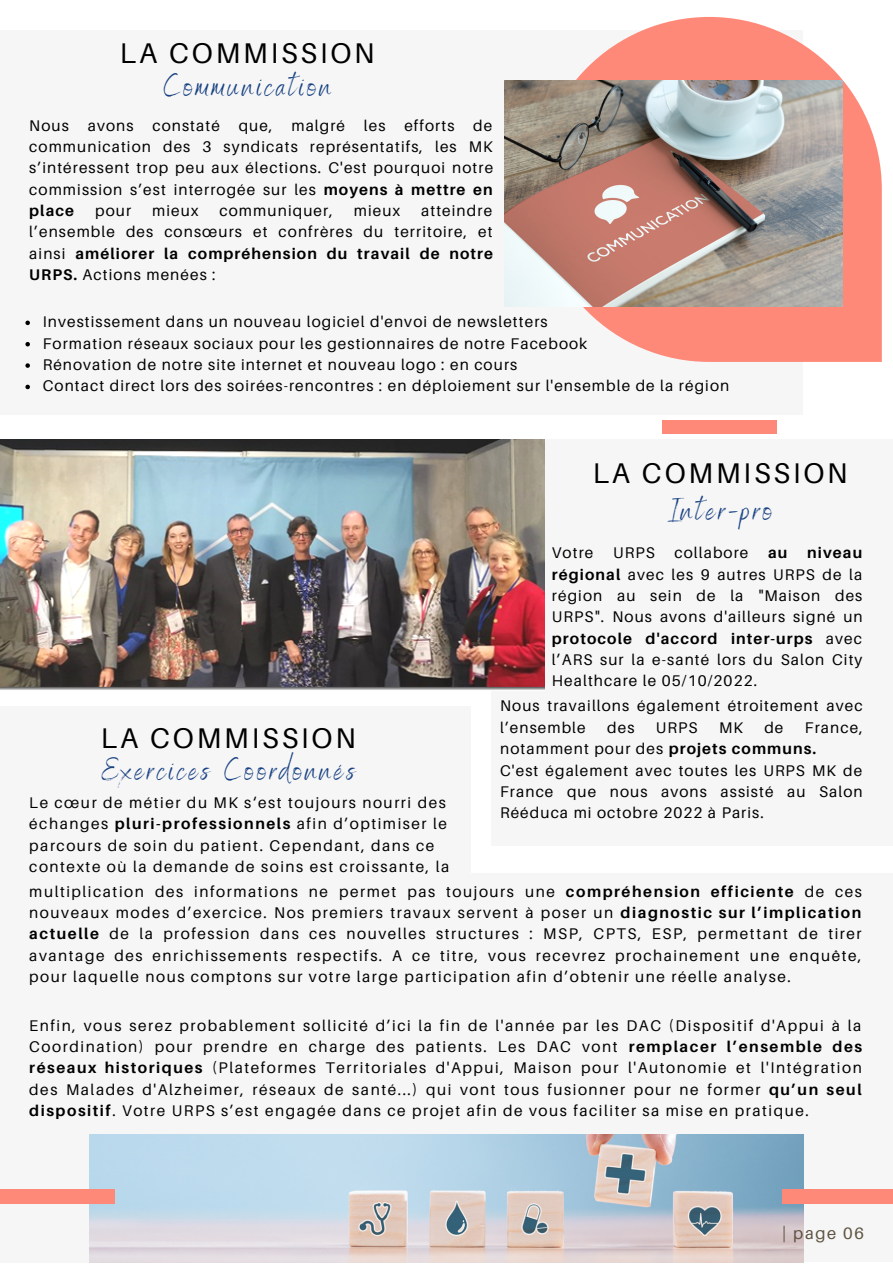
<style>
.page{position:relative;width:893px;height:1264px;background:#fff}
.page>*{position:absolute;margin:0;border:0;box-sizing:border-box;transform-origin:0 0}
.t1{font:31.5px "Benedict";letter-spacing:.1em;color:#184183}
.t2{font:28.5px "Aileron";letter-spacing:.1em;color:#000}
.t3{font:16.5px "Aileron";letter-spacing:.1em;color:#5d5340}
.t4{font:15.45px/21.3px "Aileron";letter-spacing:.07em;color:#000;text-align:justify}
.t5{font:15.45px/21.3px "Aileron";letter-spacing:.1em;color:#000}
.t6{font:700 15.45px "Aileron";color:#000}
.s1{font-weight:700}
</style>
<div class="page">
<div style="left:0;top:31px;width:803px;height:383px;background:#f6f6f6"></div>
<svg style="left:536px;top:17px;width:345px;height:345px;fill:#ff8979"></svg>
<img style="left:504px;top:81px;width:338px;height:226px">
<div style="left:491px;top:440px;width:401px;height:405px;background:#f6f6f6"></div>
<svg style="left:25px;top:320px;width:5px;height:5px"></svg>
<svg style="left:25px;top:342px;width:5px;height:4px"></svg>
<svg style="left:25px;top:363px;width:5px;height:5px"></svg>
<svg style="left:25px;top:385px;width:5px;height:4px"></svg>
<div style="left:0;top:706px;width:470px;height:556px;background:#f6f6f6"></div>
<div style="left:466px;top:873px;width:426px;height:388px;background:#f6f6f6"></div>
<div style="left:662px;top:420px;width:115px;height:14px;background:#ff8979"></div>
<img style="left:90px;top:1134px;width:713px;height:128px">
<div style="left:781px;top:1189px;width:111px;height:14px;background:#ff8979"></div>
<div style="left:0;top:1189px;width:115px;height:14px;background:#ff8979"></div>
<img style="left:0;top:440px;width:545px;height:250px">
<h2 class="t2" style="left:120px;top:36px;width:256px">LA COMMISSION</h2>
<h1 class="t1" style="left:164px;top:66px;width:169px">Communication</h1>
<p class="t4" style="left:29px;top:114px;width:465px">Nous avons constaté que, malgré les efforts de communication des 3 syndicats représentatifs, les MK s’intéressent trop peu aux élections. C'est pourquoi notre commission s’est interrogée sur les <span class="s1">moyens à mettre en place</span></p>
<p class="t4" style="left:29px;top:200px;width:465px;text-indent:392px">atteindre l’ensemble des consœurs et confrères du territoire, et ainsi <span class="s1">améliorer la compréhension du travail de notre URPS.</span> Actions menées :</p>
<p class="t4" style="left:43px;top:311px;width:688px;text-align:left">Investissement dans un nouveau logiciel d'envoi de newsletters<br>Formation réseaux sociaux pour les gestionnaires de notre Facebook<br>Rénovation de notre site internet et nouveau logo : en cours<br>Contact direct lors des soirées-rencontres : en déploiement sur l'ensemble de la région</p>
<p class="t4" style="left:95px;top:200px;width:37px">pour</p>
<p class="t4" style="left:152px;top:200px;width:48px">mieux</p>
<p class="t4" style="left:219px;top:200px;width:115px">communiquer,</p>
<p class="t4" style="left:354px;top:200px;width:48px">mieux</p>
<h2 class="t2" style="left:592px;top:456px;width:256px">LA COMMISSION</h2>
<h1 class="t1" style="left:668px;top:489px;width:106px">Inter-pro</h1>
<h2 class="t2" style="left:101px;top:720px;width:256px">LA COMMISSION</h2>
<h1 class="t1" style="left:102px;top:749px;width:254px">Exercices Coordonnés</h1>
<p class="t5" style="left:29px;top:791px;width:421px">Le cœur de métier du MK s‘est toujours nourri des échanges <span class="s1">pluri-professionnels</span> afin d’optimiser le parcours de soin du patient. Cependant, dans ce contexte où la demande de soins est croissante, la</p>
<p class="t4" style="left:552px;top:542px;width:43px">Votre</p>
<p class="t4" style="left:613px;top:542px;width:43px">URPS</p>
<p class="t4" style="left:674px;top:542px;width:75px">collabore</p>
<p class="t6" style="left:768px;top:543px;width:21px">au</p>
<p class="t4" style="left:552px;top:542px;width:312px;text-indent:255px"><span class="s1">niveau régional</span> avec les 9 autres URPS de la région au sein de la "Maison des URPS". Nous avons d'ailleurs signé un <span class="s1">protocole d'accord inter-urps</span> avec l’ARS sur la e-santé lors du Salon City Healthcare le 05/10/2022.</p>
<p class="t4" style="left:500px;top:695px;width:364px">Nous travaillons également étroitement avec l’ensemble</p>
<p class="t4" style="left:607px;top:716px;width:29px">des</p>
<p class="t4" style="left:656px;top:716px;width:43px">URPS</p>
<p class="t4" style="left:719px;top:716px;width:25px">MK</p>
<p class="t4" style="left:764px;top:716px;width:21px">de</p>
<p class="t4" style="left:500px;top:716px;width:364px;text-align:left;text-indent:305px">France, notamment pour des <span class="s1">projets communs.<br></span>C'est également avec toutes les URPS MK de<br>France que nous avons assisté au Salon<br>Rééduca mi octobre 2022 à Paris.</p>
<p class="t4" style="left:29px;top:880px;width:834px">multiplication des informations ne permet pas toujours une <span class="s1">compréhension efficiente</span> de ces nouveaux modes d’exercice. Nos premiers travaux servent à poser un <span class="s1">diagnostic sur l’implication actuelle</span> de la profession dans ces nouvelles structures : MSP, CPTS, ESP, permettant de tirer avantage des enrichissements respectifs. A ce titre, vous recevrez prochainement une enquête, pour laquelle nous comptons sur votre large participation afin d’obtenir une réelle analyse.</p>
<p class="t4" style="left:29px;top:1014px;width:834px">Enfin, vous serez probablement sollicité d’ici la fin de l'année par les DAC (Dispositif d'Appui à la Coordination) pour prendre en charge des patients. Les DAC vont <span class="s1">remplacer l’ensemble des réseaux historiques</span> (Plateformes Territoriales d'Appui, Maison pour l'Autonomie et l'Intégration des Malades d'Alzheimer, réseaux de santé...) qui vont tous fusionner pour ne former <span class="s1">qu’un seul dispositif</span>. Votre URPS s’est engagée dans ce projet afin de vous faciliter sa mise en pratique.</p>
<p class="t3" style="left:782px;top:1223px;width:83px">| page 06</p>
</div>
